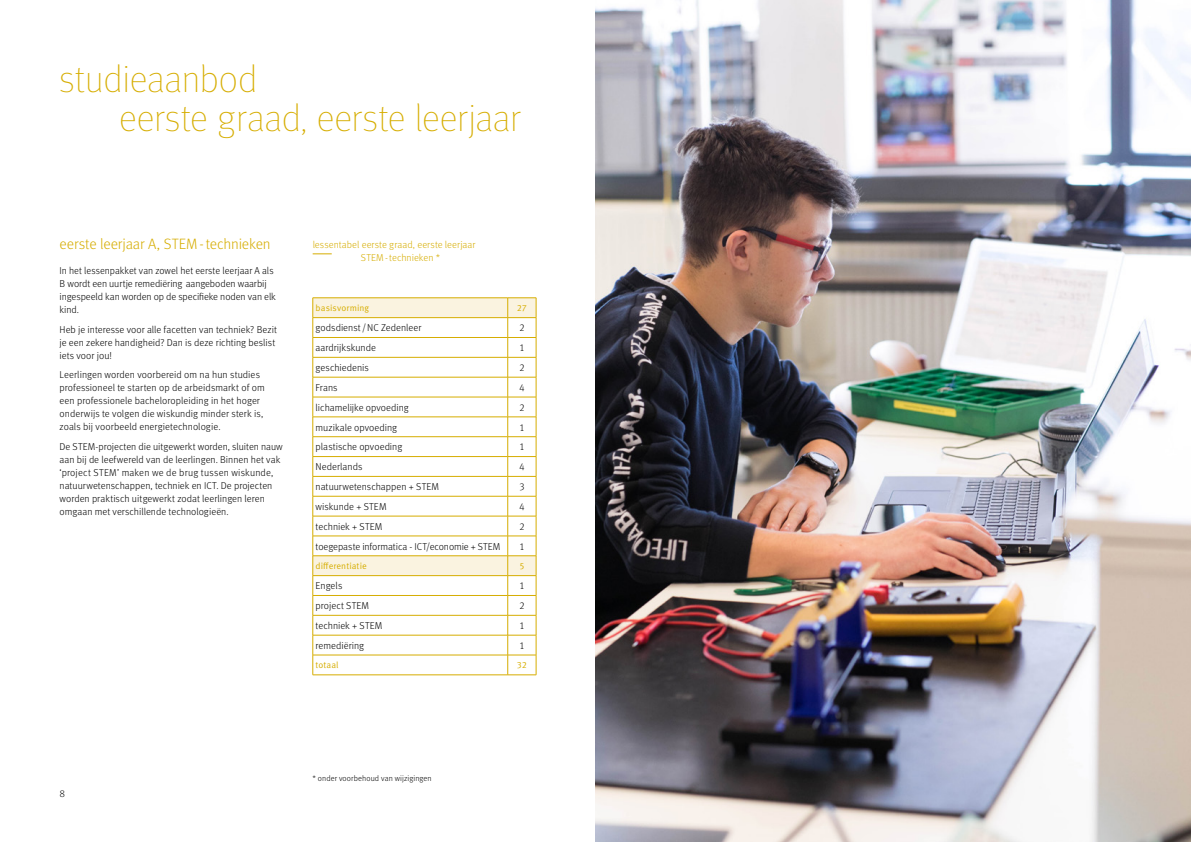
<style>
.page{position:relative;width:1191px;height:842px;background:#fff}
.page>*{position:absolute;margin:0;border:0;box-sizing:border-box;transform-origin:0 0}
.t1{font:100 38px/39px "Meta Pro";letter-spacing:-.01em;color:#d6ad00}
.t2{font:300 15px "Meta Pro";letter-spacing:-.01em;color:#d6ad00}
.t3{font:300 10px/13px "Meta Pro";color:#000}
.t4{font:300 10px "Meta Pro";letter-spacing:.005em;color:#d6ad00}
.t5{font:9px "Meta Pro Norm";letter-spacing:.01em;color:#d6ad00}
.t6{font:300 8px "Meta Pro";letter-spacing:.01em;color:#000}
</style>
<div class="page">
<img style="left:595px;top:0;width:596px;height:842px">
<svg style="left:313px;top:254px;width:19px;height:1px"></svg>
<svg style="left:314px;top:299px;width:193px;height:276px"></svg>
<hr style="left:313px;top:298px;width:195px;height:1px;background:#d6ad00">
<hr style="left:313px;top:317px;width:195px;height:1px;background:#d6ad00">
<hr style="left:313px;top:655px;width:195px;height:1px;background:#d6ad00">
<hr style="left:313px;top:675px;width:195px;height:1px;background:#d6ad00">
<hr style="left:313px;top:337px;width:195px;height:1px;background:#d6ad00">
<hr style="left:313px;top:556px;width:195px;height:1px;background:#d6ad00">
<hr style="left:313px;top:575px;width:195px;height:1px;background:#d6ad00">
<hr style="left:313px;top:357px;width:195px;height:1px;background:#d6ad00">
<hr style="left:313px;top:377px;width:195px;height:1px;background:#d6ad00">
<hr style="left:313px;top:397px;width:195px;height:1px;background:#d6ad00">
<hr style="left:313px;top:417px;width:195px;height:1px;background:#d6ad00">
<hr style="left:313px;top:436px;width:195px;height:1px;background:#d6ad00">
<hr style="left:313px;top:456px;width:195px;height:1px;background:#d6ad00">
<hr style="left:313px;top:476px;width:195px;height:1px;background:#d6ad00">
<hr style="left:313px;top:496px;width:195px;height:1px;background:#d6ad00">
<hr style="left:313px;top:516px;width:195px;height:1px;background:#d6ad00">
<hr style="left:313px;top:536px;width:195px;height:1px;background:#d6ad00">
<hr style="left:313px;top:595px;width:195px;height:1px;background:#d6ad00">
<hr style="left:313px;top:615px;width:195px;height:1px;background:#d6ad00">
<hr style="left:313px;top:635px;width:195px;height:1px;background:#d6ad00">
<svg style="left:313px;top:298px;width:1px;height:377px"></svg>
<svg style="left:507px;top:298px;width:30px;height:378px"></svg>
<h1 class="t1" style="left:119px;top:58px;width:403px;text-indent:-60px">studieaanbod<br>eerste graad, eerste leerjaar</h1>
<h2 class="t2" style="left:60px;top:233px;width:213px">eerste leerjaar A, STEM-technieken</h2>
<p class="t3" style="left:60px;top:264px;width:218px">In het lessenpakket van zowel het eerste leerjaar A als B wordt een uurtje remediëring aangeboden waarbij ingespeeld kan worden op de specifieke noden van elk kind.</p>
<p class="t3" style="left:60px;top:322px;width:219px">Heb je interesse voor alle facetten van techniek? Bezit je een zekere handigheid? Dan is deze richting beslist iets voor jou!</p>
<p class="t3" style="left:60px;top:368px;width:207px">Leerlingen worden voorbereid om na hun studies professioneel te starten op de arbeidsmarkt of om een professionele bacheloropleiding in het hoger onderwijs te volgen die wiskundig minder sterk is, zoals bij voorbeeld energietechnologie.</p>
<p class="t3" style="left:60px;top:439px;width:225px">De STEM-projecten die uitgewerkt worden, sluiten nauw aan bij de leefwereld van de leerlingen. Binnen het vak ‘project STEM’ maken we de brug tussen wiskunde, natuurwetenschappen, techniek en ICT. De projecten worden praktisch uitgewerkt zodat leerlingen leren omgaan met verschillende technologieën.</p>
<p class="t4" style="left:313px;top:237px;width:164px">lessentabel eerste graad, eerste leerjaar</p>
<p class="t4" style="left:361px;top:250px;width:81px">STEM-technieken *</p>
<p class="t5" style="left:316px;top:301px;width:55px">basisvorming</p>
<p class="t5" style="left:517px;top:301px;width:12px">27</p>
<p class="t3" style="left:316px;top:321px;width:107px">godsdienst /NC Zedenleer</p>
<p class="t3" style="left:519px;top:321px;width:7px">2</p>
<p class="t3" style="left:316px;top:341px;width:62px">aardrijkskunde</p>
<p class="t3" style="left:519px;top:341px;width:7px">1</p>
<p class="t3" style="left:316px;top:361px;width:55px">geschiedenis</p>
<p class="t3" style="left:519px;top:361px;width:7px">2</p>
<p class="t3" style="left:316px;top:380px;width:23px">Frans</p>
<p class="t3" style="left:519px;top:380px;width:7px">4</p>
<p class="t3" style="left:316px;top:400px;width:95px">lichamelijke opvoeding</p>
<p class="t3" style="left:519px;top:400px;width:7px">2</p>
<p class="t3" style="left:316px;top:420px;width:83px">muzikale opvoeding</p>
<p class="t3" style="left:519px;top:420px;width:7px">1</p>
<p class="t3" style="left:316px;top:440px;width:88px">plastische opvoeding</p>
<p class="t3" style="left:519px;top:440px;width:7px">1</p>
<p class="t3" style="left:316px;top:460px;width:48px">Nederlands</p>
<p class="t3" style="left:519px;top:460px;width:7px">4</p>
<p class="t3" style="left:316px;top:480px;width:125px">natuurwetenschappen + STEM</p>
<p class="t3" style="left:519px;top:480px;width:7px">3</p>
<p class="t3" style="left:316px;top:499px;width:72px">wiskunde + STEM</p>
<p class="t3" style="left:519px;top:499px;width:7px">4</p>
<p class="t3" style="left:316px;top:519px;width:68px">techniek + STEM</p>
<p class="t3" style="left:519px;top:519px;width:7px">2</p>
<p class="t3" style="left:316px;top:539px;width:186px">toegepaste informatica - ICT/economie + STEM</p>
<p class="t3" style="left:519px;top:539px;width:7px">1</p>
<p class="t5" style="left:316px;top:559px;width:53px">differentiatie</p>
<p class="t5" style="left:519px;top:559px;width:7px">5</p>
<p class="t3" style="left:316px;top:579px;width:28px">Engels</p>
<p class="t3" style="left:519px;top:579px;width:7px">1</p>
<p class="t3" style="left:316px;top:599px;width:55px">project STEM</p>
<p class="t3" style="left:519px;top:599px;width:7px">2</p>
<p class="t3" style="left:316px;top:618px;width:68px">techniek + STEM</p>
<p class="t3" style="left:519px;top:618px;width:7px">1</p>
<p class="t3" style="left:316px;top:638px;width:50px">remediëring</p>
<p class="t3" style="left:519px;top:638px;width:7px">1</p>
<p class="t5" style="left:316px;top:658px;width:24px">totaal</p>
<p class="t5" style="left:517px;top:658px;width:12px">32</p>
<p class="t3" style="left:60px;top:787px;width:7px">8</p>
<p class="t6" style="left:313px;top:772px;width:121px">* onder voorbehoud van wijzigingen</p>
</div>
